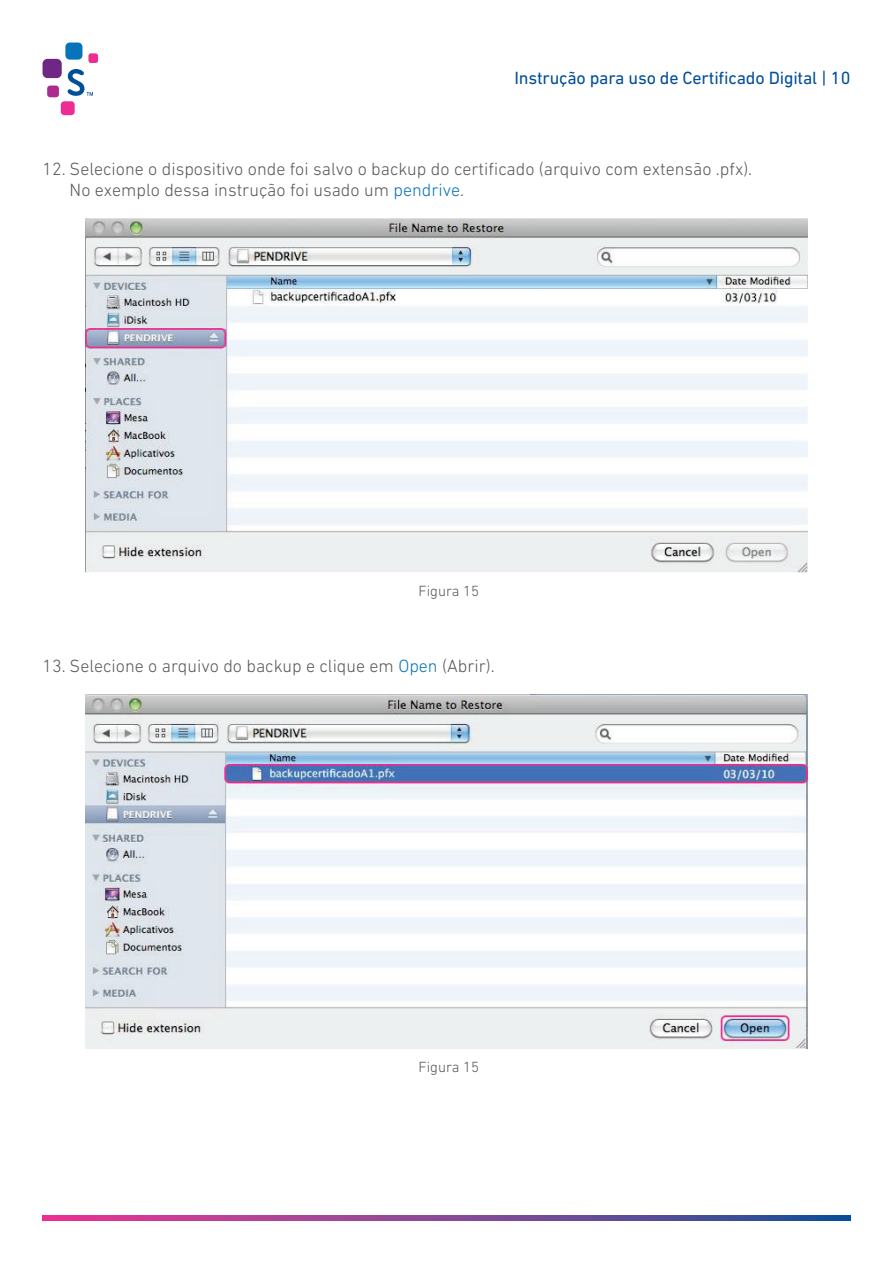
<style>
.page{position:relative;width:893px;height:1263px;background:#fff}
.page>*{position:absolute;margin:0;border:0;box-sizing:border-box;transform-origin:0 0}
.t1{font:300 18px/21px "DIN Next LT Pro";color:#57585a}
.t2{font:18px "DIN Next LT Pro";letter-spacing:-.01em;color:#014e99}
.t3{font:300 15px "DIN Next LT Pro";color:#57585a}
.s1{color:#0773bb}
</style>
<div class="page">
<div style="left:65px;top:43px;width:17px;height:17px;background:#0773bb;border-radius:4px"></div>
<div style="left:43px;top:59px;width:19px;height:19px;background:#6f2786;border-radius:5px"></div>
<div style="left:47px;top:86px;width:12px;height:11px;background:#ac2b91;border-radius:3px"></div>
<div style="left:61px;top:101px;width:14px;height:14px;background:#ed2d94;border-radius:4px"></div>
<div style="left:88px;top:53px;width:10px;height:10px;background:#ed2d94;border-radius:2px"></div>
<svg style="left:67px;top:69px;width:26px;height:27px"></svg>
<svg style="left:43px;top:1215px;width:807px;height:5px;background:#854697"></svg>
<img style="left:85px;top:219px;width:723px;height:353px">
<img style="left:85px;top:695px;width:723px;height:353px">
<p class="t2" style="left:514px;top:68px;width:338px">Instrução para uso de Certificado Digital | 10</p>
<p class="t1" style="left:70px;top:158px;width:684px;text-indent:-27px">12. Selecione o dispositivo onde foi salvo o backup do certificado (arquivo com extensão .pfx).<br>No exemplo dessa instrução foi usado um <span class="s1">pendrive</span>.</p>
<p class="t3" style="left:418px;top:582px;width:62px">Figura 15</p>
<p class="t1" style="left:43px;top:655px;width:454px">13. Selecione o arquivo do backup e clique em <span class="s1">Open</span> (Abrir).</p>
<p class="t3" style="left:418px;top:1058px;width:62px">Figura 15</p>
</div>
